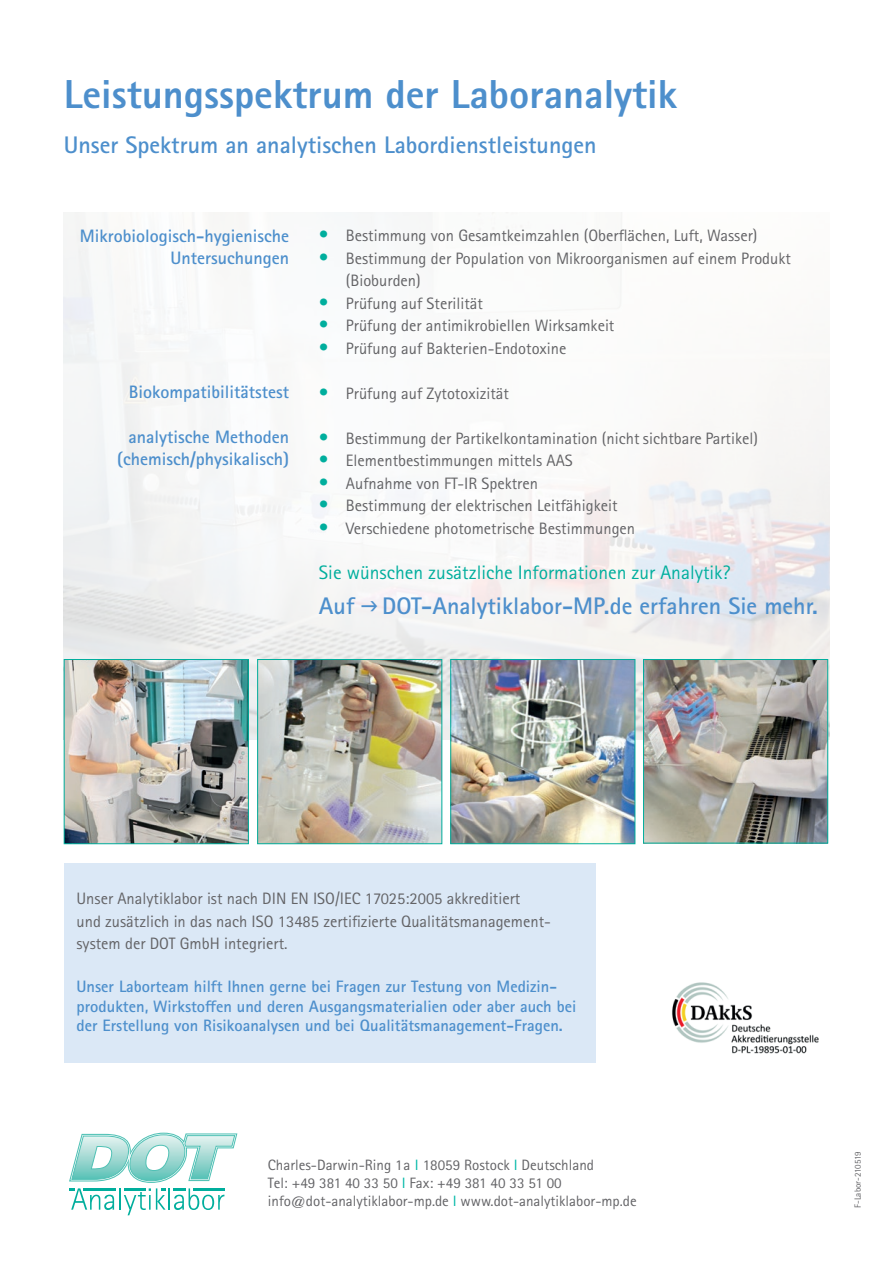
<style>
.page{position:relative;width:893px;height:1263px;background:#fff}
.page>*{position:absolute;margin:0;border:0;box-sizing:border-box;transform-origin:0 0}
.t1{font:800 40.5px "Rotis Sans Serif Pro";color:#4d8fcc}
.t2{font:700 24px "Rotis Sans Serif Pro";color:#4d8fcc}
.t3{font:19.5px "Rotis Sans Serif Pro";color:#00ae9d}
.t4{font:700 18px/21.6px "Rotis Sans Serif Pro";color:#4d8fcc;text-align:right}
.t5{font:16.5px/22.5px "Rotis Sans Serif Pro";color:#636366}
.t6{font:700 16.5px/19.8px "Rotis Sans Serif Pro";color:#4d8fcc}
.t7{font:15px/18px "Rotis Sans Serif Pro";color:#636366}
.t8{font:9px "Rotis Sans Serif Pro";color:#636366}
.s1{font-size:19.5px;color:#00ae9d}
.s2{color:#01b8a7}
</style>
<div class="page">
<div style="left:64px;top:863px;width:531px;height:200px;background:#dbe8f6"></div>
<img style="left:672px;top:982px;width:147px;height:72px">
<svg style="left:69px;top:1133px;width:169px;height:82px"></svg>
<img style="left:645px;top:661px;width:181px;height:180px">
<div style="left:643px;top:659px;width:185px;height:184px;border:1px solid #00ae9d"></div>
<img style="left:452px;top:661px;width:181px;height:181px">
<div style="left:450px;top:659px;width:185px;height:185px;border:1px solid #00ae9d"></div>
<img style="left:66px;top:661px;width:181px;height:181px">
<div style="left:64px;top:659px;width:185px;height:185px;border:1px solid #00ae9d"></div>
<img style="left:259px;top:661px;width:181px;height:181px">
<div style="left:257px;top:659px;width:185px;height:185px;border:1px solid #00ae9d"></div>
<svg style="left:362px;top:602px;width:15px;height:10px"></svg>
<h1 class="t1" style="left:64px;top:69px;width:615px">Leistungsspektrum der Laboranalytik</h1>
<h2 class="t2" style="left:64px;top:129px;width:534px">Unser Spektrum an analytischen Labordienstleistungen</h2>
<p class="t4" style="left:80px;top:225px;width:211px">Mikrobiologisch-hygienische<br>Untersuchungen</p>
<p class="t4" style="left:129px;top:381px;width:162px">Biokompatibilitätstest</p>
<p class="t4" style="left:117px;top:426px;width:173px">analytische Methoden (chemisch/physikalisch)</p>
<p class="t5" style="left:319px;top:224px;width:440px"><span class="s1">•</span> Bestimmung von Gesamtkeimzahlen (Oberflächen, Luft, Wasser)</p>
<p class="t5" style="left:346px;top:247px;width:447px;text-indent:-27px"><span class="s1">•</span> Bestimmung der Population von Mikroorganismen auf einem Produkt (Bioburden)</p>
<p class="t5" style="left:319px;top:292px;width:166px"><span class="s1">•</span> Prüfung auf Sterilität</p>
<p class="t5" style="left:319px;top:314px;width:297px"><span class="s1">•</span> Prüfung der antimikrobiellen Wirksamkeit</p>
<p class="t5" style="left:319px;top:337px;width:249px"><span class="s1">•</span> Prüfung auf Bakterien-Endotoxine</p>
<p class="t5" style="left:319px;top:382px;width:192px"><span class="s1">•</span> Prüfung auf Zytotoxizität</p>
<p class="t5" style="left:319px;top:427px;width:440px"><span class="s1">•</span> Bestimmung der Partikelkontamination (nicht sichtbare Partikel)</p>
<p class="t5" style="left:319px;top:449px;width:255px"><span class="s1">•</span> Elementbestimmungen mittels AAS</p>
<p class="t5" style="left:319px;top:472px;width:221px"><span class="s1">•</span> Aufnahme von FT-IR Spektren</p>
<p class="t5" style="left:319px;top:494px;width:300px"><span class="s1">•</span> Bestimmung der elektrischen Leitfähigkeit</p>
<p class="t5" style="left:319px;top:517px;width:318px"><span class="s1">•</span> Verschiedene photometrische Bestimmungen</p>
<p class="t3" style="left:319px;top:561px;width:413px">Sie wünschen zusätzliche Informationen zur Analytik?</p>
<h2 class="t2" style="left:319px;top:590px;width:501px">Auf DOT-Analytiklabor-MP.de erfahren Sie mehr.</h2>
<p class="t5" style="left:77px;top:888px;width:476px">Unser Analytiklabor ist nach DIN EN ISO/IEC 17025:2005 akkreditiert<br>und zusätzlich in das nach ISO 13485 zertifizierte Qualitätsmanagement&shy;system der DOT GmbH integriert.</p>
<p class="t6" style="left:77px;top:976px;width:501px">Unser Laborteam hilft Ihnen gerne bei Fragen zur Testung von Medizin&shy;produkten, Wirkstoffen und deren Ausgangsmaterialien oder aber auch bei der Erstellung von Risikoanalysen und bei Qualitätsmanagement-Fragen.</p>
<p class="t7" style="left:268px;top:1156px;width:370px">Charles-Darwin-Ring 1a <span class="s2">I</span> 18059 Rostock <span class="s2">I</span> Deutschland<br>Tel: +49 381 40 33 50 <span class="s2">I</span> Fax: +49 381 40 33 51 00 info@dot-analytiklabor-mp.de <span class="s2">I</span> www.dot-analytiklabor-mp.de</p>
<p class="t8" style="left:853px;top:1208px;width:58px;rotate:-90deg">F-Labor-210519</p>
</div>
